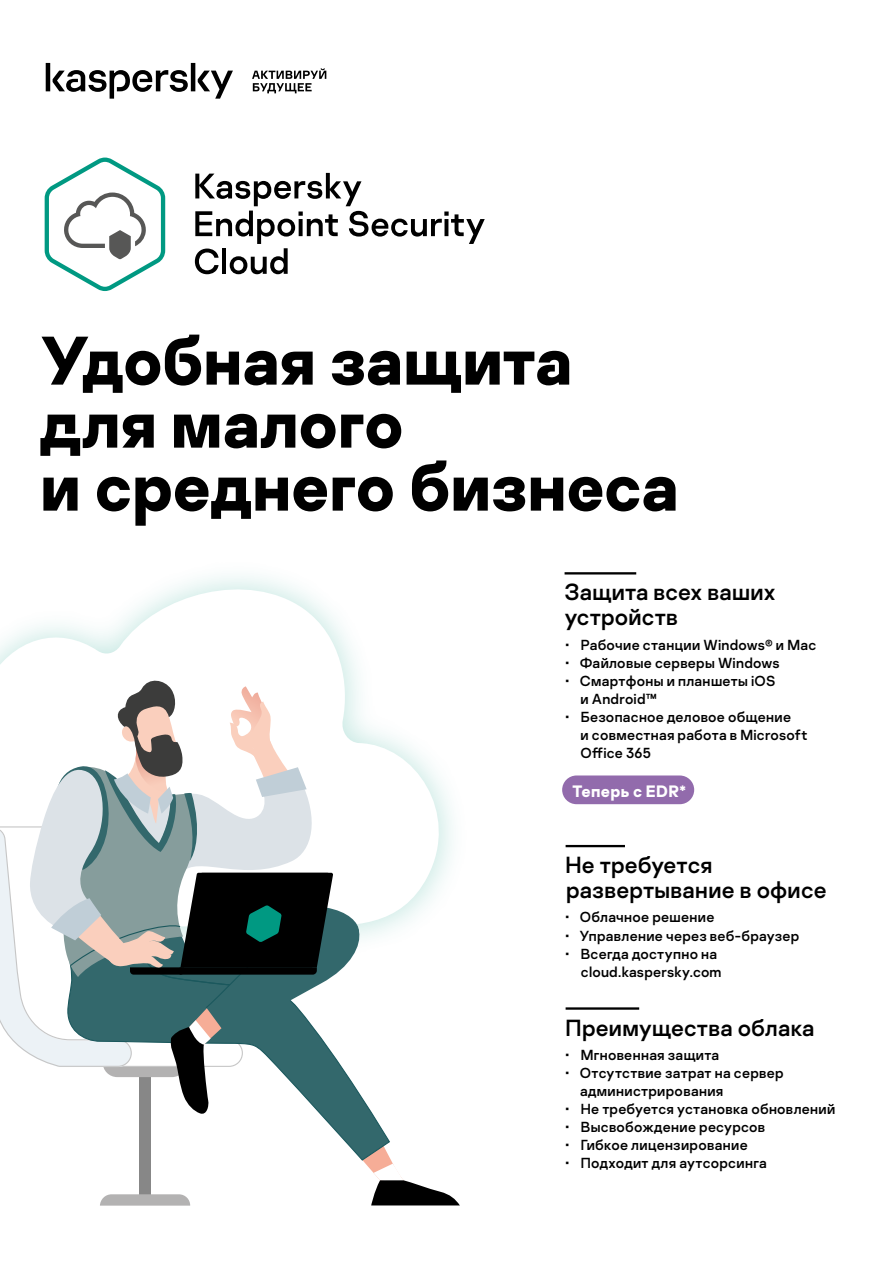
<style>
.page{position:relative;width:893px;height:1263px;background:#fff}
.page>*{position:absolute;margin:0;border:0;box-sizing:border-box;transform-origin:0 0}
.t1{font:700 68.55px/63px "Kaspersky Sans";letter-spacing:-.005em;color:#000}
.t2{font:23.25px/25px "Kaspersky Sans";letter-spacing:.005em;color:#000}
.t3{font:700 16.5px "Kaspersky Sans";letter-spacing:.02em;color:#fff}
.t4{font:14.55px/18px "Kaspersky Sans";letter-spacing:.02em;color:#000}
</style>
<div class="page">
<div style="left:562px;top:775px;width:132px;height:29px;background:#926bac;border-radius:14px"></div>
<svg style="left:0;top:576px;width:453px;height:352px"></svg>
<div style="left:139px;top:1074px;width:11px;height:121px;background:#878787"></div>
<svg style="left:100px;top:1194px;width:90px;height:11px"></svg>
<svg style="left:364px;top:1158px;width:96px;height:47px"></svg>
<svg style="left:150px;top:936px;width:240px;height:226px"></svg>
<svg style="left:0;top:677px;width:361px;height:439px"></svg>
<hr style="left:565px;top:572px;width:71px;height:2px;background:#000">
<hr style="left:566px;top:845px;width:59px;height:2px;background:#000">
<hr style="left:566px;top:1007px;width:73px;height:3px;background:#000">
<svg style="left:46px;top:63px;width:187px;height:36px"></svg>
<svg style="left:252px;top:68px;width:74px;height:25px"></svg>
<svg style="left:195px;top:173px;width:290px;height:101px"></svg>
<svg style="left:45px;top:158px;width:120px;height:133px"></svg>
<h1 class="t1" style="left:40px;top:330px;width:640px">Удобная защита для малого<br>и среднего бизнеса</h1>
<h2 class="t2" style="left:565px;top:580px;width:213px">Защита всех ваших устройств</h2>
<p class="t4" style="left:565px;top:636px;width:252px">• Рабочие станции Windows® и Mac</p>
<p class="t4" style="left:565px;top:654px;width:216px">• Файловые серверы Windows</p>
<p class="t4" style="left:580px;top:672px;width:196px;text-indent:-15px">• Смартфоны и планшеты iOS и Android™</p>
<p class="t4" style="left:580px;top:708px;width:228px;text-indent:-15px">• Безопасное деловое общение<br>и совместная работа в Microsoft<br>Office 365</p>
<p class="t3" style="left:572px;top:781px;width:116px">Теперь с EDR*</p>
<h2 class="t2" style="left:566px;top:852px;width:262px">Не требуется развертывание в офисе</h2>
<p class="t4" style="left:565px;top:908px;width:150px">• Облачное решение</p>
<p class="t4" style="left:565px;top:926px;width:235px">• Управление через веб-браузер</p>
<p class="t4" style="left:581px;top:944px;width:142px;text-indent:-15px">• Всегда доступно на cloud.kaspersky.com</p>
<h2 class="t2" style="left:566px;top:1015px;width:250px">Преимущества облака</h2>
<p class="t4" style="left:565px;top:1046px;width:155px">• Мгновенная защита</p>
<p class="t4" style="left:580px;top:1064px;width:205px;text-indent:-15px">• Отсутствие затрат на сервер администрирования</p>
<p class="t4" style="left:565px;top:1100px;width:271px">• Не требуется установка обновлений</p>
<p class="t4" style="left:565px;top:1118px;width:201px">• Высвобождение ресурсов</p>
<p class="t4" style="left:565px;top:1136px;width:184px">• Гибкое лицензирование</p>
<p class="t4" style="left:565px;top:1154px;width:203px">• Подходит для аутсорсинга</p>
</div>
